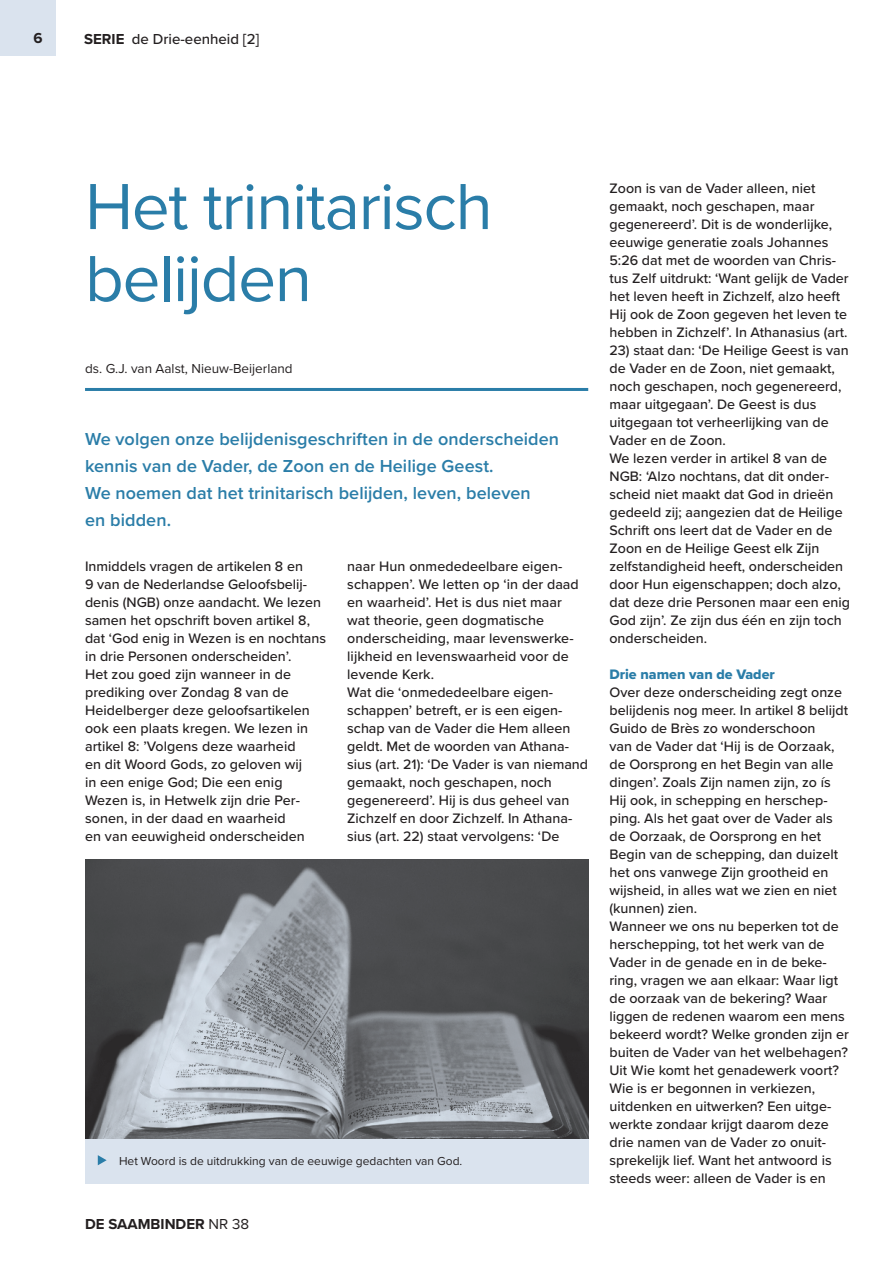
<style>
.page{position:relative;width:893px;height:1263px;background:#fff}
.page>*{position:absolute;margin:0;border:0;box-sizing:border-box;transform-origin:0 0}
.t1{font:67.5px/72px "Proxima Nova";letter-spacing:-.02em;color:#2a7da8}
.t2{font:600 18px/27px "Proxima Nova";letter-spacing:.005em;color:#2a7da8}
.t3{font:500 15px "Proxima Nova";color:#231f20}
.t4{font:700 15px "Proxima Nova";color:#231f20}
.t5{font:500 14.25px/18px "Proxima Nova";color:#231f20}
.t6{font:14.25px "Proxima Nova Extrabld";color:#2a7da8}
.t7{font:13.5px "Proxima Nova";color:#231f20}
.t8{font:12px "Proxima Nova";color:#231f20}
.s1{font-weight:700}
.s2{font-weight:400}
</style>
<div class="page">
<hr style="left:85px;top:388px;width:503px;height:3px;background:#2a7da8">
<div style="left:85px;top:1138px;width:503px;height:45px;background:#dae3ee"></div>
<svg style="left:98px;top:1155px;width:9px;height:10px"></svg>
<img style="left:85px;top:859px;width:503px;height:279px">
<div style="left:0;top:0;width:55px;height:55px;background:#dae3ee"></div>
<p class="t4" style="left:33px;top:29px;width:11px">6</p>
<p class="t3" style="left:84px;top:28px;width:177px"><span class="s1">SERIE</span> de Drie-eenheid [2]</p>
<h1 class="t1" style="left:85px;top:168px;width:409px">Het trinitarisch belijden</h1>
<p class="t7" style="left:85px;top:358px;width:209px">ds. G.J. van Aalst, Nieuw-Beijerland</p>
<p class="t2" style="left:85px;top:425px;width:476px">We volgen onze belijdenisgeschriften in de onderscheiden kennis van de Vader, de Zoon en de Heilige Geest.<br>We noemen dat het trinitarisch belijden, leven, beleven<br>en bidden.</p>
<p class="t5" style="left:85px;top:557px;width:242px">Inmiddels vragen de artikelen 8 en<br>9 van de Nederlandse Geloofsbelij&shy;denis (NGB) onze aandacht. We lezen samen het opschrift boven artikel 8, dat ‘God enig in Wezen is en nochtans in drie Personen onderscheiden’.<br>Het zou goed zijn wanneer in de prediking over Zondag 8 van de Heidelberger deze geloofsartikelen ook een plaats kregen. We lezen in artikel 8: ’Volgens deze waarheid<br>en dit Woord Gods, zo geloven wij<br>in een enige God; Die een enig Wezen is, in Hetwelk zijn drie Per&shy;sonen, in der daad en waarheid<br>en van eeuwigheid onderscheiden</p>
<p class="t5" style="left:347px;top:557px;width:242px">naar Hun onmededeelbare eigen&shy;schappen’. We letten op ‘in der daad en waarheid’. Het is dus niet maar wat theorie, geen dogmatische onderscheiding, maar levenswerke&shy;lijkheid en levenswaarheid voor de levende Kerk.<br>Wat die ‘onmededeelbare eigen&shy;schappen’ betreft, er is een eigen&shy;schap van de Vader die Hem alleen geldt. Met de woorden van Athana&shy;sius (art. 21): ‘De Vader is van niemand gemaakt, noch geschapen, noch gegenereerd’. Hij is dus geheel van Zichzelf en door Zichzelf. In Athana&shy;sius (art. 22) staat vervolgens: ‘De</p>
<p class="t8" style="left:119px;top:1152px;width:345px">Het Woord is de uitdrukking van de eeuwige gedachten van God.</p>
<p class="t4" style="left:85px;top:1215px;width:166px">DE SAAMBINDER <span class="s2">NR 38</span></p>
<p class="t5" style="left:609px;top:179px;width:241px">Zoon is van de Vader alleen, niet gemaakt, noch geschapen, maar gegenereerd’. Dit is de wonderlijke, eeuwige generatie zoals Johannes 5:26 dat met de woorden van Chris&shy;tus Zelf uitdrukt: ‘Want gelijk de Vader het leven heeft in Zichzelf, alzo heeft Hij ook de Zoon gegeven het leven te hebben in Zichzelf’. In Athanasius (art.</p>
<p class="t5" style="left:609px;top:341px;width:242px">23) staat dan: ‘De Heilige Geest is van de Vader en de Zoon, niet gemaakt, noch geschapen, noch gegenereerd, maar uitgegaan’. De Geest is dus uitgegaan tot verheerlijking van de Vader en de Zoon.<br>We lezen verder in artikel 8 van de NGB: ‘Alzo nochtans, dat dit onder&shy;scheid niet maakt dat God in drieën gedeeld zij; aangezien dat de Heilige Schrift ons leert dat de Vader en de Zoon en de Heilige Geest elk Zijn zelfstandigheid heeft, onderscheiden door Hun eigenschappen; doch alzo, dat deze drie Personen maar een enig God zijn’. Ze zijn dus één en zijn toch onderscheiden.</p>
<p class="t6" style="left:609px;top:664px;width:167px">Drie namen van de Vader</p>
<p class="t5" style="left:609px;top:683px;width:241px">Over deze onderscheiding zegt onze belijdenis nog meer. In artikel 8 belijdt Guido de Brès zo wonderschoon<br>van de Vader dat ‘Hij is de Oorzaak, de Oorsprong en het Begin van alle dingen’. Zoals Zijn namen zijn, zo ís Hij ook, in schepping en herschep&shy;ping. Als het gaat over de Vader als de Oorzaak, de Oorsprong en het Begin van de schepping, dan duizelt het ons vanwege Zijn grootheid en wijsheid, in alles wat we zien en niet (kunnen) zien.<br>Wanneer we ons nu beperken tot de herschepping, tot het werk van de Vader in de genade en in de beke&shy;ring, vragen we aan elkaar: Waar ligt de oorzaak van de bekering? Waar liggen de redenen waarom een mens bekeerd wordt? Welke gronden zijn er buiten de Vader van het welbehagen?<br>Uit Wie komt het genadewerk voort?<br>Wie is er begonnen in verkiezen, uitdenken en uitwerken? Een uitge&shy;werkte zondaar krijgt daarom deze drie namen van de Vader zo onuit&shy;sprekelijk lief. Want het antwoord is steeds weer: alleen de Vader is en</p>
</div>
